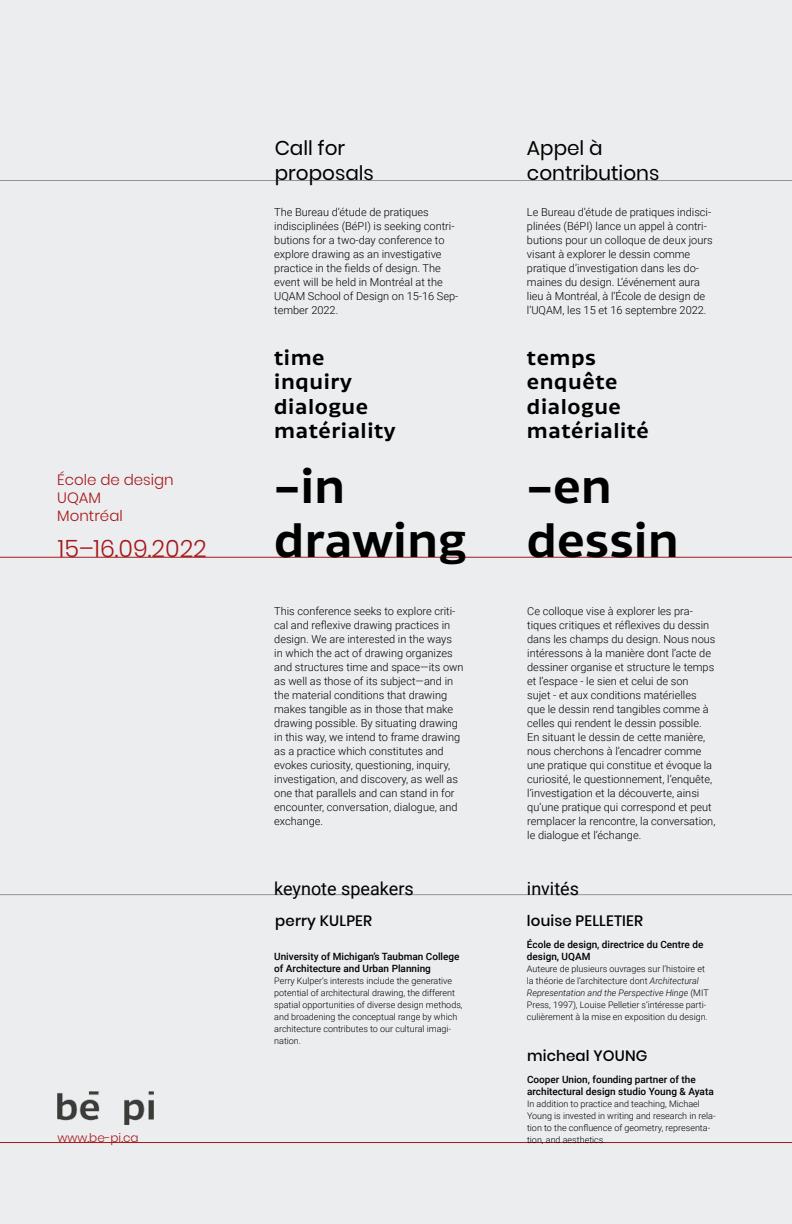
<style>
.page{position:relative;width:792px;height:1224px;background:#ecedee}
.page>*{position:absolute;margin:0;border:0;box-sizing:border-box;transform-origin:0 0}
.t1{font:500 45px/54px "Canal";color:#000}
.t2{font:300 24px "Poppins";color:#a5181c}
.t3{font:500 20px/24.5px "Canal";letter-spacing:.03em;color:#000}
.t4{font:20px/25px "Poppins";color:#000}
.t5{font:18px "Roboto";color:#000}
.t6{font:500 15px "Poppins";letter-spacing:.01em;color:#000}
.t7{font:300 15px/18px "Poppins";color:#a5181c}
.t8{font:300 12px "Poppins";color:#a5181c}
.t9{font:300 11px/14px "Roboto";color:#000}
.t10{font:500 10px/12px "Roboto";color:#000}
.t11{font:300 9px/12px "Roboto";color:#000}
.s1{font-style:italic}
</style>
<div class="page">
<hr style="left:0;top:1142px;width:792px;height:1px;background:#a5181c">
<hr style="left:0;top:894px;width:792px;height:1px;background:#929597">
<hr style="left:0;top:557px;width:792px;height:1px;background:#a5181c">
<hr style="left:0;top:180px;width:792px;height:1px;background:#929597">
<img style="left:58px;top:1082px;width:100px;height:43px">
<h3 class="t7" style="left:57px;top:471px;width:118px">École de design<br>UQAM<br>Montréal</h3>
<h2 class="t2" style="left:58px;top:535px;width:150px">15–16.09.2022</h2>
<p class="t8" style="left:58px;top:1131px;width:83px">www.be-pi.ca</p>
<h3 class="t4" style="left:275px;top:136px;width:101px">Call for proposals</h3>
<h3 class="t4" style="left:527px;top:136px;width:134px">Appel à contributions</h3>
<p class="t9" style="left:274px;top:205px;width:186px">The Bureau d’étude de pratiques indisciplinées (BéPI) is seeking contri&shy;butions for a two-day conference to explore drawing as an investigative practice in the fields of design. The event will be held in Montréal at the UQAM School of Design on 15-16 Sep&shy;tember 2022.</p>
<p class="t9" style="left:527px;top:205px;width:187px">Le Bureau d’étude de pratiques indisci&shy;plinées (BéPI) lance un appel à contri&shy;butions pour un colloque de deux jours visant à explorer le dessin comme pratique d’investigation dans les do&shy;maines du design. L’événement aura lieu à Montréal, à l’École de design de l’UQAM, les 15 et 16 septembre 2022.</p>
<h3 class="t3" style="left:274px;top:343px;width:123px">time inquiry dialogue matériality</h3>
<h3 class="t3" style="left:527px;top:343px;width:123px">temps enquête dialogue matérialité</h3>
<h1 class="t1" style="left:274px;top:454px;width:194px">–in drawing</h1>
<h1 class="t1" style="left:527px;top:454px;width:154px">–en dessin</h1>
<p class="t9" style="left:274px;top:604px;width:191px">This conference seeks to explore criti&shy;cal and reflexive drawing practices in design. We are interested in the ways<br>in which the act of drawing organizes and structures time and space—its own as well as those of its subject—and in the material conditions that drawing makes tangible as in those that make drawing possible. By situating drawing in this way, we intend to frame drawing as a practice which constitutes and evokes curiosity, questioning, inquiry, investigation, and discovery, as well as one that parallels and can stand in for encounter, conversation, dialogue, and exchange.</p>
<p class="t9" style="left:527px;top:604px;width:190px">Ce colloque vise à explorer les pra&shy;tiques critiques et réflexives du dessin dans les champs du design. Nous nous intéressons à la manière dont l’acte de dessiner organise et structure le temps et l’espace - le sien et celui de son<br>sujet - et aux conditions matérielles que le dessin rend tangibles comme à celles qui rendent le dessin possible.<br>En situant le dessin de cette manière, nous cherchons à l’encadrer comme une pratique qui constitue et évoque la curiosité, le questionnement, l’enquête, l’investigation et la découverte, ainsi qu’une pratique qui correspond et peut remplacer la rencontre, la conversation, le dialogue et l’échange.</p>
<h3 class="t5" style="left:274px;top:876px;width:141px">keynote speakers</h3>
<h3 class="t5" style="left:527px;top:876px;width:54px">invités</h3>
<h3 class="t6" style="left:275px;top:912px;width:98px">perry KULPER</h3>
<p class="t10" style="left:274px;top:950px;width:187px">University of Michigan’s Taubman College of Architecture and Urban Planning</p>
<p class="t11" style="left:274px;top:975px;width:190px">Perry Kulper’s interests include the generative potential of architectural drawing, the different spatial opportunities of diverse design methods, and broadening the conceptual range by which architecture contributes to our cultural imagi&shy;nation.</p>
<h3 class="t6" style="left:527px;top:912px;width:118px">louise PELLETIER</h3>
<p class="t10" style="left:527px;top:938px;width:178px">École de design, directrice du Centre de design, UQAM</p>
<p class="t11" style="left:527px;top:962px;width:183px">Auteure de plusieurs ouvrages sur l’histoire et la théorie de l’architecture dont <span class="s1">Architectural Representation and the Perspective Hinge</span> (MIT Press, 1997), Louise Pelletier s’intéresse parti&shy;culièrement à la mise en exposition du design.</p>
<h3 class="t6" style="left:527px;top:1047px;width:122px">micheal YOUNG</h3>
<p class="t10" style="left:527px;top:1073px;width:188px">Cooper Union, founding partner of the architectural design studio Young &amp; Ayata</p>
<p class="t11" style="left:527px;top:1097px;width:190px">In addition to practice and teaching, Michael Young is invested in writing and research in rela&shy;tion to the confluence of geometry, representa&shy;tion, and aesthetics.</p>
</div>
